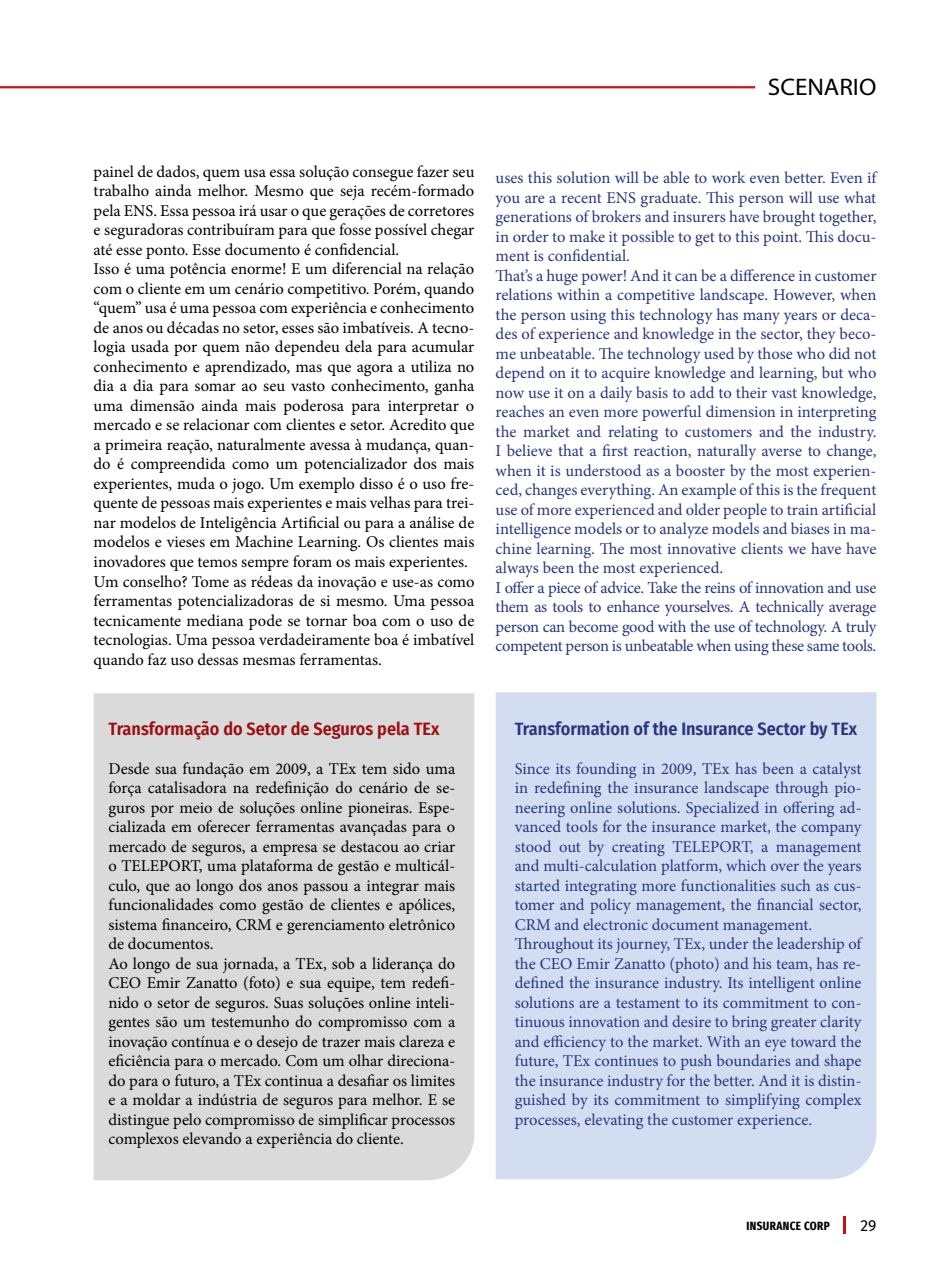
<style>
.page{position:relative;width:936px;height:1276px;background:#fff}
.page>*{position:absolute;margin:0;border:0;box-sizing:border-box;transform-origin:0 0}
.t1{font:24px "Myriad Pro";color:#000;scale:1.05 1}
.t2{font:600 18px "Fira Sans Condensed";color:#28367f}
.t3{font:600 18px "Fira Sans Condensed";color:#9d0f12}
.t4{font:16.5px/19.5px "Minion Pro";color:#000}
.t5{font:16.5px/19.5px "Minion Pro";letter-spacing:-.005em;color:#28367f}
.t6{font:15.75px "Fira Sans";color:#000}
.t7{font:700 extra-condensed 12px "Fira Sans";letter-spacing:.03em;color:#000}
</style>
<div class="page">
<svg style="left:843px;top:1216px;width:2px;height:17px"></svg>
<div style="left:94px;top:693px;width:380px;height:487px;background:#dadada"></div>
<div style="left:495px;top:692px;width:381px;height:487px;background:#d3ddf2"></div>
<hr style="left:0;top:86px;width:755px;height:2px;background:#d51317">
<h1 class="t1" style="left:767px;top:72px;width:105px">SCENARIO</h1>
<p class="t4" style="left:94px;top:162px;width:382px">painel de dados, quem usa essa solução consegue fazer seu trabalho ainda melhor. Mesmo que seja recém-formado pela ENS. Essa pessoa irá usar o que gerações de corretores e seguradoras contribuíram para que fosse possível chegar até esse ponto. Esse documento é confidencial.<br>Isso é uma potência enorme! E um diferencial na relação com o cliente em um cenário competitivo. Porém, quando “quem” usa é uma pessoa com experiência e conhecimento de anos ou décadas no setor, esses são imbatíveis. A tecno&shy;logia usada por quem não dependeu dela para acumular conhecimento e aprendizado, mas que agora a utiliza no dia a dia para somar ao seu vasto conhecimento, ganha uma dimensão ainda mais poderosa para interpretar o mercado e se relacionar com clientes e setor. Acredito que a primeira reação, naturalmente avessa à mudança, quan&shy;do é compreendida como um potencializador dos mais experientes, muda o jogo. Um exemplo disso é o uso fre&shy;quente de pessoas mais experientes e mais velhas para trei&shy;nar modelos de Inteligência Artificial ou para a análise de modelos e vieses em Machine Learning. Os clientes mais inovadores que temos sempre foram os mais experientes.<br>Um conselho? Tome as rédeas da inovação e use-as como ferramentas potencializadoras de si mesmo. Uma pessoa tecnicamente mediana pode se tornar boa com o uso de tecnologias. Uma pessoa verdadeiramente boa é imbatível quando faz uso dessas mesmas ferramentas.</p>
<p class="t3" style="left:108px;top:713px;width:332px">Transformação do Setor de Seguros pela TEx</p>
<p class="t4" style="left:108px;top:758px;width:348px">Desde sua fundação em 2009, a TEx tem sido uma força catalisadora na redefinição do cenário de se&shy;guros por meio de soluções online pioneiras. Espe&shy;cializada em oferecer ferramentas avançadas para o mercado de seguros, a empresa se destacou ao criar o TELEPORT, uma plataforma de gestão e multicál&shy;culo, que ao longo dos anos passou a integrar mais funcionalidades como gestão de clientes e apólices, sistema financeiro, CRM e gerenciamento eletrônico de documentos.<br>Ao longo de sua jornada, a TEx, sob a liderança do CEO Emir Zanatto (foto) e sua equipe, tem redefi&shy;nido o setor de seguros. Suas soluções online inteli&shy;gentes são um testemunho do compromisso com a inovação contínua e o desejo de trazer mais clareza e eficiência para o mercado. Com um olhar direciona&shy;do para o futuro, a TEx continua a desafiar os limites e a moldar a indústria de seguros para melhor. E se distingue pelo compromisso de simplificar processos complexos elevando a experiência do cliente.</p>
<p class="t5" style="left:495px;top:168px;width:382px">uses this solution will be able to work even better. Even if you are a recent ENS graduate. This person will use what generations of brokers and insurers have brought together, in order to make it possible to get to this point. This docu&shy;ment is confidential.<br>That’s a huge power! And it can be a difference in customer relations within a competitive landscape. However, when the person using this technology has many years or deca&shy;des of experience and knowledge in the sector, they beco&shy;me unbeatable. The technology used by those who did not depend on it to acquire knowledge and learning, but who now use it on a daily basis to add to their vast knowledge, reaches an even more powerful dimension in interpreting the market and relating to customers and the industry.<br>I believe that a first reaction, naturally averse to change, when it is understood as a booster by the most experien&shy;ced, changes everything. An example of this is the frequent use of more experienced and older people to train artificial intelligence models or to analyze models and biases in ma&shy;chine learning. The most innovative clients we have have always been the most experienced.<br>I offer a piece of advice. Take the reins of innovation and use them as tools to enhance yourselves. A technically average person can become good with the use of technology. A truly competent person is unbeatable when using these same tools.</p>
<p class="t2" style="left:514px;top:713px;width:344px">Transformation of the Insurance Sector by TEx</p>
<p class="t5" style="left:514px;top:758px;width:348px">Since its founding in 2009, TEx has been a catalyst in redefining the insurance landscape through pio&shy;neering online solutions. Specialized in offering ad&shy;vanced tools for the insurance market, the company stood out by creating TELEPORT, a management and multi-calculation platform, which over the years started integrating more functionalities such as cus&shy;tomer and policy management, the financial sector, CRM and electronic document management.<br>Throughout its journey, TEx, under the leadership of the CEO Emir Zanatto (photo) and his team, has re&shy;defined the insurance industry. Its intelligent online solutions are a testament to its commitment to con&shy;tinuous innovation and desire to bring greater clarity and efficiency to the market. With an eye toward the future, TEx continues to push boundaries and shape the insurance industry for the better. And it is distin&shy;guished by its commitment to simplifying complex processes, elevating the customer experience.</p>
<p class="t7" style="left:746px;top:1215px;width:85px">INSURANCE CORP</p>
<p class="t6" style="left:860px;top:1213px;width:17px">29</p>
</div>
